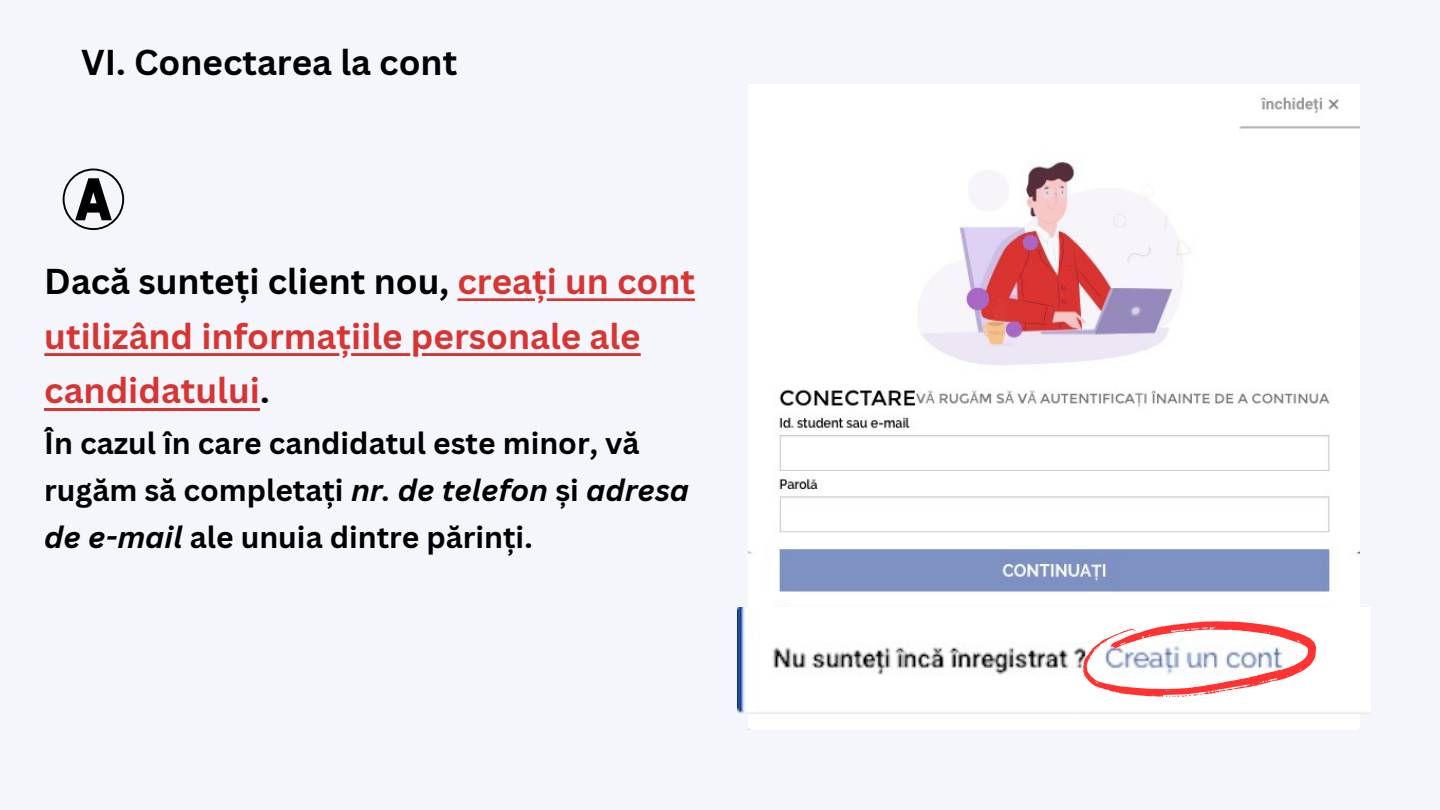
<style>
.page{position:relative;width:1440px;height:810px;background:#f4f6fc}
.page>*{position:absolute;margin:0;border:0;box-sizing:border-box;transform-origin:0 0}
.t1{font:700 35px/54.8px "Canva Sans";color:#d73533}
.t2{font:700 35px "Canva Sans";color:#000}
.t3{font:700 30px/47.2px "Canva Sans";color:#000}
.s1{color:#000}
.s2{font-style:italic}
</style>
<div class="page">
<img style="left:749px;top:85px;width:610px;height:644px">
<img style="left:737px;top:607px;width:633px;height:106px">
<hr style="left:44px;top:408px;width:216px;height:3px;background:#d73533">
<svg style="left:63px;top:169px;width:61px;height:61px"></svg>
<svg style="left:44px;top:353px;width:597px;height:3px;background:#d84241"></svg>
<svg style="left:457px;top:298px;width:238px;height:3px"></svg>
<svg style="left:1083px;top:621px;width:233px;height:76px"></svg>
<p class="t2" style="left:81px;top:38px;width:378px">VI. Conectarea la cont</p>
<p class="t1" style="left:44px;top:253px;width:652px"><span class="s1">Dacă sunteți client nou,</span> creați un cont utilizând informațiile personale ale candidatului<span class="s1">.</span></p>
<p class="t3" style="left:44px;top:418px;width:646px">În cazul în care candidatul este minor, vă rugăm să completați <span class="s2">nr. de telefon</span> și <span class="s2">adresa de e-mail</span> ale unuia dintre părinți.</p>
</div>
